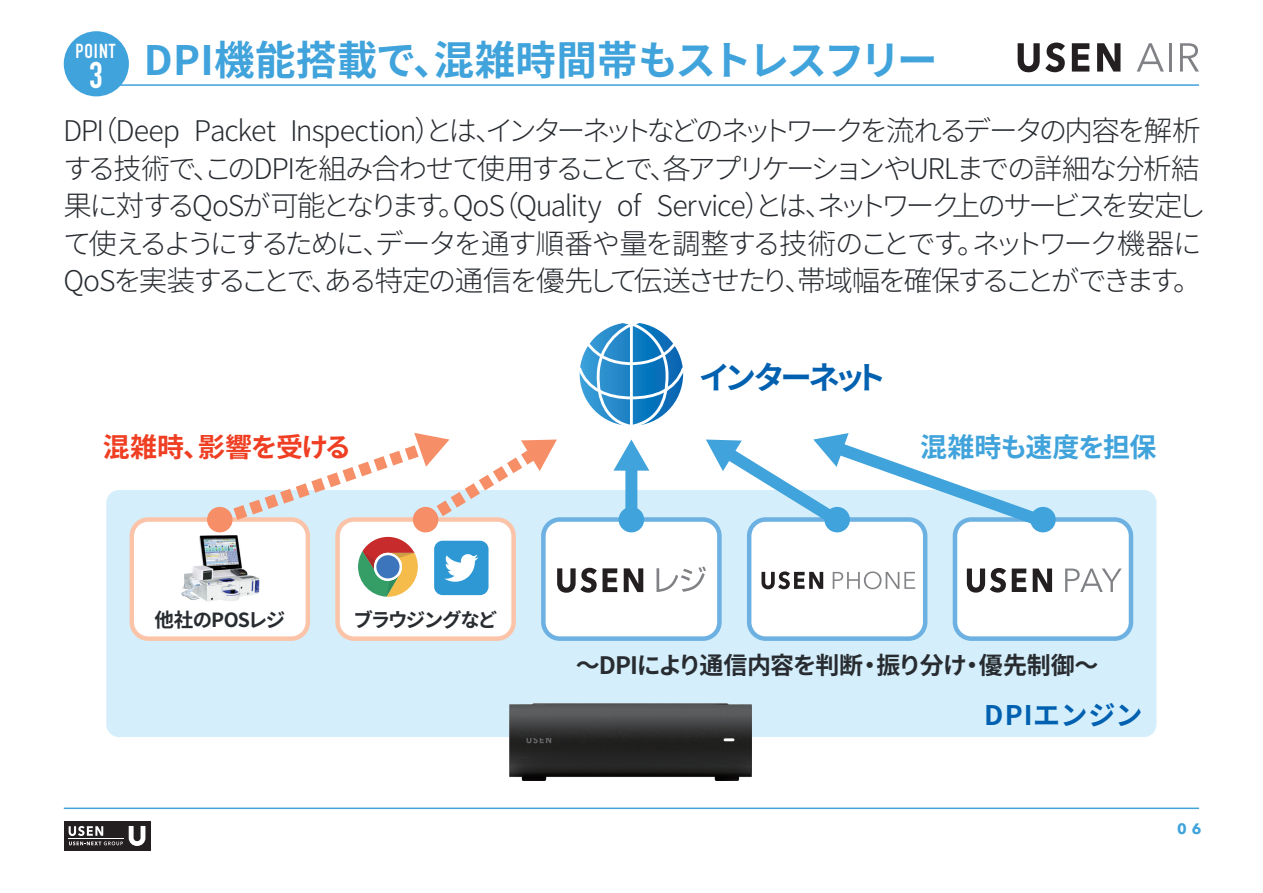
<style>
.page{position:relative;width:1263px;height:893px;background:#fff}
.page>*{position:absolute;margin:0;border:0;box-sizing:border-box;transform-origin:0 0}
.t1{font:700 40.5px "Noto Sans CJ Kjp";letter-spacing:.01em;color:#40a3db}
.t2{font:700 31.5px "Noto Sans CJ Kjp";letter-spacing:-.165em;color:#0161b0}
.t3{font:300 28.5px/37.5px "Noto Sans CJ Kjp";letter-spacing:-.085em;color:#282c31}
.t4{font:700 27px "Noto Sans CJ Kjp";letter-spacing:-.05em;color:#ef3e22}
.t5{font:700 27px "Noto Sans CJ Kjp";letter-spacing:-.03em;color:#40a3db}
.t6{font:700 27px "Noto Sans CJ Kjp";letter-spacing:.025em;color:#0161b0}
.t7{font:700 24px "Noto Sans CJ Kjp";letter-spacing:-.04em;color:#282c31}
.t8{font:700 19.95px "DIN Condensed";letter-spacing:.05em;color:#fff}
.t9{font:700 19.5px "Noto Sans CJ Kjp";letter-spacing:-.04em;color:#282c31}
.t10{font:700 19.5px "Noto Sans CJ Kjp";letter-spacing:-.09em;color:#282c31}
.t11{font:700 15px "Avenir Next LT Pro";color:#40a3db}
</style>
<div class="page">
<div style="left:106px;top:490px;width:1051px;height:247px;background:#d4effb;border-radius:13px"></div>
<img style="left:510px;top:703px;width:241px;height:77px">
<div style="left:132px;top:519px;width:176px;height:119px;background:#fff;border-radius:16px"></div>
<div style="left:130px;top:517px;width:180px;height:124px;border:4px solid #fbc4a9;border-radius:16px"></div>
<div style="left:338px;top:519px;width:176px;height:119px;background:#fff;border-radius:16px"></div>
<div style="left:335px;top:517px;width:181px;height:124px;border:4px solid #fbc4a9;border-radius:16px"></div>
<div style="left:543px;top:519px;width:176px;height:119px;background:#fff;border-radius:16px"></div>
<div style="left:541px;top:517px;width:181px;height:124px;border:4px solid #6cb1e1;border-radius:16px"></div>
<div style="left:749px;top:519px;width:176px;height:119px;background:#fff;border-radius:16px"></div>
<div style="left:747px;top:517px;width:180px;height:124px;border:4px solid #6cb1e1;border-radius:16px"></div>
<div style="left:955px;top:519px;width:176px;height:119px;background:#fff;border-radius:16px"></div>
<div style="left:953px;top:517px;width:180px;height:124px;border:4px solid #6cb1e1;border-radius:16px"></div>
<img style="left:181px;top:535px;width:59px;height:67px">
<svg style="left:205px;top:322px;width:853px;height:275px"></svg>
<svg style="left:1065px;top:568px;width:57px;height:24px"></svg>
<hr style="left:64px;top:807px;width:1135px;height:2px;background:#40a3db">
<hr style="left:95px;top:84px;width:1104px;height:2px;background:#40a3db">
<div style="left:64px;top:31px;width:65px;height:65px;background:#40a3db;border-radius:50%"></div>
<svg style="left:1018px;top:43px;width:47px;height:29px"></svg>
<svg style="left:1072px;top:43px;width:17px;height:29px"></svg>
<svg style="left:1097px;top:43px;width:24px;height:29px"></svg>
<svg style="left:1137px;top:43px;width:27px;height:29px"></svg>
<hr style="left:1169px;top:43px;width:3px;height:29px;background:#808285">
<svg style="left:1180px;top:43px;width:19px;height:29px"></svg>
<div style="left:64px;top:821px;width:86px;height:29px;background:#231f20"></div>
<svg style="left:129px;top:826px;width:16px;height:20px"></svg>
<hr style="left:69px;top:838px;width:55px;height:1px;background:#fff">
<svg style="left:69px;top:826px;width:54px;height:19px"></svg>
<h1 class="t1" style="left:89px;top:37px;width:850px"><sub>3</sub> DPI機能搭載で、混雑時間帯もストレスフリー</h1>
<p class="t8" style="left:75px;top:37px;width:42px">POINT</p>
<p class="t3" style="left:63px;top:113px;width:1144px">DPI（Deep Packet Inspection）とは、インターネットなどのネットワークを流れるデータの内容を解析する技術で、このDPIを組み合わせて使用することで、各アプリケーションやURLまでの詳細な分析結果に対するQoSが可能となります。QoS（Quality of Service）とは、ネットワーク上のサービスを安定して使えるようにするために、データを通す順番や量を調整する技術のことです。ネットワーク機器にQoSを実装することで、ある特定の通信を優先して伝送させたり、帯域幅を確保することができます。</p>
<p class="t2" style="left:699px;top:359px;width:189px">インターネット</p>
<p class="t4" style="left:103px;top:432px;width:250px">混雑時、影響を受ける</p>
<p class="t5" style="left:920px;top:432px;width:238px">混雑時も速度を担保</p>
<p class="t9" style="left:154px;top:608px;width:132px">他社のPOSレジ</p>
<p class="t10" style="left:354px;top:608px;width:145px">ブラウジングなど</p>
<p class="t7" style="left:576px;top:651px;width:524px">～DPIにより通信内容を判断・振り分け・優先制御～</p>
<p class="t6" style="left:984px;top:700px;width:160px">DPIエンジン</p>
<p class="t11" style="left:1177px;top:819px;width:26px">0 6</p>
</div>
